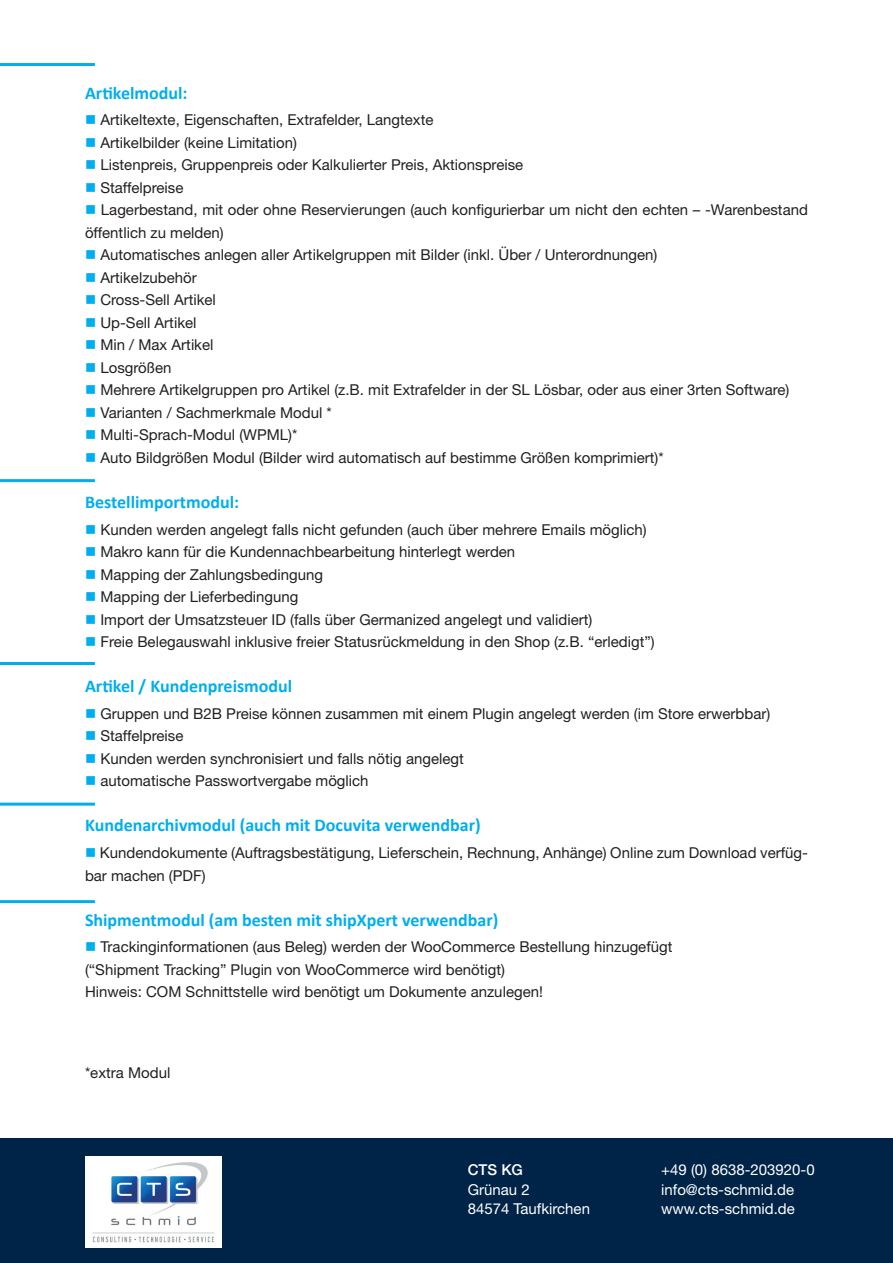
<style>
.page{position:relative;width:893px;height:1263px;background:#fff}
.page>*{position:absolute;margin:0;border:0;box-sizing:border-box;transform-origin:0 0}
.t1{font:700 18px "Calibri";color:#00aeef}
.t2{font:15px/22.5px "Helvetica Neue LT Pro";color:#231f20}
.t3{font:15px/19.5px "Helvetica Neue LT Pro";color:#fff}
.t4{font:500 15px "Helvetica Neue LT Pro";color:#fff}
.s1{color:#00aeef}
</style>
<div class="page">
<div style="left:0;top:1138px;width:893px;height:125px;background:#002447"></div>
<hr style="left:0;top:479px;width:95px;height:3px;background:#00aeef">
<hr style="left:0;top:63px;width:95px;height:3px;background:#00aeef">
<hr style="left:0;top:662px;width:95px;height:3px;background:#00aeef">
<hr style="left:0;top:803px;width:95px;height:3px;background:#00aeef">
<hr style="left:0;top:900px;width:95px;height:3px;background:#00aeef">
<img style="left:85px;top:1157px;width:137px;height:91px">
<p class="t1" style="left:85px;top:80px;width:104px">Artikelmodul:</p>
<p class="t2" style="left:85px;top:108px;width:350px"><span class="s1">■</span> Artikeltexte, Eigenschaften, Extrafelder, Langtexte</p>
<p class="t2" style="left:85px;top:131px;width:214px"><span class="s1">■</span> Artikelbilder (keine Limitation)</p>
<p class="t2" style="left:85px;top:153px;width:440px"><span class="s1">■</span> Listenpreis, Gruppenpreis oder Kalkulierter Preis, Aktionspreise</p>
<p class="t2" style="left:85px;top:176px;width:100px"><span class="s1">■</span> Staffelpreise</p>
<p class="t2" style="left:85px;top:198px;width:724px"><span class="s1">■</span> Lagerbestand, mit oder ohne Reservierungen (auch konfigurierbar um nicht den echten – -Warenbestand öffentlich zu melden)</p>
<p class="t2" style="left:85px;top:243px;width:574px"><span class="s1">■</span> Automatisches anlegen aller Artikelgruppen mit Bilder (inkl. Über / Unterordnungen)</p>
<p class="t2" style="left:85px;top:266px;width:113px"><span class="s1">■</span> Artikelzubehör</p>
<p class="t2" style="left:85px;top:288px;width:132px"><span class="s1">■</span> Cross-Sell Artikel</p>
<p class="t2" style="left:85px;top:311px;width:113px"><span class="s1">■</span> Up-Sell Artikel</p>
<p class="t2" style="left:85px;top:333px;width:130px"><span class="s1">■</span> Min / Max Artikel</p>
<p class="t2" style="left:85px;top:356px;width:88px"><span class="s1">■</span> Losgrößen</p>
<p class="t2" style="left:85px;top:378px;width:706px"><span class="s1">■</span> Mehrere Artikelgruppen pro Artikel (z.B. mit Extrafelder in der SL Lösbar, oder aus einer 3rten Software)</p>
<p class="t2" style="left:85px;top:401px;width:248px"><span class="s1">■</span> Varianten / Sachmerkmale Modul *</p>
<p class="t2" style="left:85px;top:423px;width:214px"><span class="s1">■</span> Multi-Sprach-Modul (WPML)*</p>
<p class="t2" style="left:85px;top:446px;width:580px"><span class="s1">■</span> Auto Bildgrößen Modul (Bilder wird automatisch auf bestimme Größen komprimiert)*</p>
<p class="t1" style="left:85px;top:489px;width:156px">Bestellimportmodul:</p>
<p class="t2" style="left:85px;top:518px;width:563px"><span class="s1">■</span> Kunden werden angelegt falls nicht gefunden (auch über mehrere Emails möglich)</p>
<p class="t2" style="left:85px;top:540px;width:432px"><span class="s1">■</span> Makro kann für die Kundennachbearbeitung hinterlegt werden</p>
<p class="t2" style="left:85px;top:563px;width:239px"><span class="s1">■</span> Mapping der Zahlungsbedingung</p>
<p class="t2" style="left:85px;top:585px;width:215px"><span class="s1">■</span> Mapping der Lieferbedingung</p>
<p class="t2" style="left:85px;top:608px;width:509px"><span class="s1">■</span> Import der Umsatzsteuer ID (falls über Germanized angelegt und validiert)</p>
<p class="t2" style="left:85px;top:630px;width:571px"><span class="s1">■</span> Freie Belegauswahl inklusive freier Statusrückmeldung in den Shop (z.B. “erledigt”)</p>
<p class="t1" style="left:85px;top:673px;width:209px">Artikel / Kundenpreismodul</p>
<p class="t2" style="left:85px;top:702px;width:687px"><span class="s1">■</span> Gruppen und B2B Preise können zusammen mit einem Plugin angelegt werden (im Store erwerbbar)</p>
<p class="t2" style="left:85px;top:724px;width:100px"><span class="s1">■</span> Staffelpreise</p>
<p class="t2" style="left:85px;top:747px;width:380px"><span class="s1">■</span> Kunden werden synchronisiert und falls nötig angelegt</p>
<p class="t2" style="left:85px;top:769px;width:285px"><span class="s1">■</span> automatische Passwortvergabe möglich</p>
<p class="t1" style="left:85px;top:813px;width:397px">Kundenarchivmodul (auch mit Docuvita verwendbar)</p>
<p class="t2" style="left:85px;top:841px;width:724px"><span class="s1">■</span> Kundendokumente (Auftragsbestätigung, Lieferschein, Rechnung, Anhänge) Online zum Download verfüg&shy;bar machen (PDF)</p>
<p class="t1" style="left:85px;top:907px;width:415px">Shipmentmodul (am besten mit shipXpert verwendbar)</p>
<p class="t2" style="left:85px;top:935px;width:589px"><span class="s1">■</span> Trackinginformationen (aus Beleg) werden der WooCommerce Bestellung hinzugefügt (“Shipment Tracking” Plugin von WooCommerce wird benötigt)<br>Hinweis: COM Schnittstelle wird benötigt um Dokumente anzulegen!</p>
<p class="t2" style="left:85px;top:1061px;width:87px">*extra Modul</p>
<p class="t4" style="left:468px;top:1161px;width:57px">CTS KG</p>
<p class="t3" style="left:468px;top:1179px;width:124px">Grünau 2<br>84574 Taufkirchen</p>
<p class="t3" style="left:661px;top:1160px;width:155px">+49 (0) 8638-203920-0 info@cts-schmid.de www.cts-schmid.de</p>
</div>
